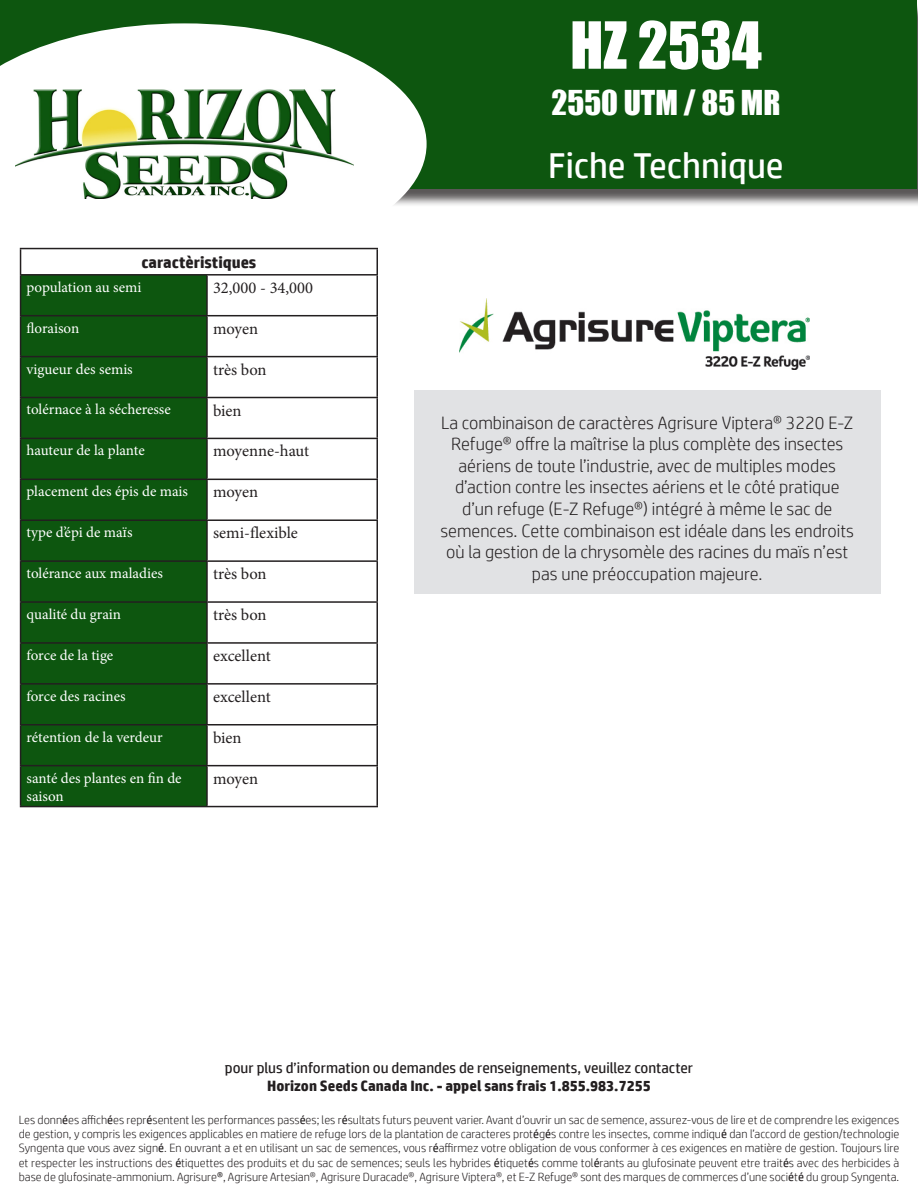
<style>
.page{position:relative;width:918px;height:1188px;background:#fff}
.page>*{position:absolute;margin:0;border:0;box-sizing:border-box;transform-origin:0 0}
.t1{font:60px "Impact";color:#fff}
.t2{font:36px "HP Simplified";color:#fff}
.t3{font:31.5px "Impact";color:#fff}
.t4{font:300 18px/21.6px "HP Simplified";color:#231f20;text-align:center}
.t5{font:16.5px "Minion Pro";color:#231f20}
.t6{font:700 16.5px "HP Simplified";color:#231f20}
.t7{font:15px/18px "Minion Pro";color:#fff}
.t8{font:15px "HP Simplified";color:#231f20}
.t9{font:700 15px "HP Simplified";color:#231f20}
.t10{font:300 12px/14.4px "HP Simplified";color:#231f20;text-align:justify}
.s1{font-weight:400}
</style>
<div class="page">
<div style="left:3px;top:3px;width:915px;height:205px;background:#231f20;opacity:.75"></div>
<div style="left:1px;top:1px;width:916px;height:188px;background:#0d560f"></div>
<svg style="left:0;top:23px;width:427px;height:242px;fill:#fff"></svg>
<img style="left:16px;top:90px;width:337px;height:108px">
<div style="left:21px;top:276px;width:185px;height:530px;background:#0d560f"></div>
<hr style="left:20px;top:248px;width:187px;height:1px;background:#231f20">
<svg style="left:20px;top:249px;width:1px;height:25px"></svg>
<hr style="left:207px;top:248px;width:171px;height:1px;background:#231f20">
<hr style="left:376px;top:249px;width:2px;height:25px;background:#231f20">
<hr style="left:20px;top:274px;width:187px;height:2px;background:#231f20">
<hr style="left:20px;top:276px;width:1px;height:39px;background:#231f20">
<hr style="left:207px;top:274px;width:171px;height:2px;background:#231f20">
<hr style="left:206px;top:276px;width:2px;height:39px;background:#231f20">
<hr style="left:376px;top:276px;width:2px;height:39px;background:#231f20">
<hr style="left:20px;top:315px;width:187px;height:1px;background:#231f20">
<hr style="left:20px;top:316px;width:1px;height:40px;background:#231f20">
<hr style="left:207px;top:315px;width:171px;height:1px;background:#231f20">
<hr style="left:206px;top:316px;width:2px;height:40px;background:#231f20">
<hr style="left:376px;top:316px;width:2px;height:40px;background:#231f20">
<hr style="left:20px;top:356px;width:187px;height:1px;background:#231f20">
<hr style="left:20px;top:357px;width:1px;height:40px;background:#231f20">
<hr style="left:207px;top:356px;width:171px;height:1px;background:#231f20">
<hr style="left:206px;top:357px;width:2px;height:40px;background:#231f20">
<hr style="left:376px;top:357px;width:2px;height:40px;background:#231f20">
<hr style="left:20px;top:397px;width:187px;height:1px;background:#231f20">
<hr style="left:20px;top:398px;width:1px;height:40px;background:#231f20">
<hr style="left:207px;top:397px;width:171px;height:1px;background:#231f20">
<hr style="left:206px;top:398px;width:2px;height:40px;background:#231f20">
<hr style="left:376px;top:398px;width:2px;height:40px;background:#231f20">
<hr style="left:20px;top:438px;width:187px;height:1px;background:#231f20">
<hr style="left:20px;top:439px;width:1px;height:40px;background:#231f20">
<hr style="left:207px;top:438px;width:171px;height:1px;background:#231f20">
<hr style="left:206px;top:439px;width:2px;height:40px;background:#231f20">
<hr style="left:376px;top:439px;width:2px;height:40px;background:#231f20">
<hr style="left:20px;top:479px;width:187px;height:1px;background:#231f20">
<hr style="left:20px;top:480px;width:1px;height:39px;background:#231f20">
<hr style="left:207px;top:479px;width:171px;height:1px;background:#231f20">
<hr style="left:206px;top:480px;width:2px;height:39px;background:#231f20">
<hr style="left:376px;top:480px;width:2px;height:39px;background:#231f20">
<hr style="left:20px;top:519px;width:187px;height:2px;background:#231f20">
<hr style="left:20px;top:521px;width:1px;height:39px;background:#231f20">
<hr style="left:207px;top:519px;width:171px;height:2px;background:#231f20">
<hr style="left:206px;top:521px;width:2px;height:39px;background:#231f20">
<hr style="left:376px;top:521px;width:2px;height:39px;background:#231f20">
<hr style="left:20px;top:560px;width:187px;height:2px;background:#231f20">
<hr style="left:20px;top:562px;width:1px;height:39px;background:#231f20">
<hr style="left:207px;top:560px;width:171px;height:2px;background:#231f20">
<hr style="left:206px;top:562px;width:2px;height:39px;background:#231f20">
<hr style="left:376px;top:562px;width:2px;height:39px;background:#231f20">
<hr style="left:20px;top:601px;width:187px;height:2px;background:#231f20">
<hr style="left:20px;top:603px;width:1px;height:39px;background:#231f20">
<hr style="left:207px;top:601px;width:171px;height:2px;background:#231f20">
<hr style="left:206px;top:603px;width:2px;height:39px;background:#231f20">
<hr style="left:376px;top:603px;width:2px;height:39px;background:#231f20">
<hr style="left:20px;top:642px;width:187px;height:2px;background:#231f20">
<hr style="left:20px;top:644px;width:1px;height:39px;background:#231f20">
<hr style="left:207px;top:642px;width:171px;height:2px;background:#231f20">
<hr style="left:206px;top:644px;width:2px;height:39px;background:#231f20">
<hr style="left:376px;top:644px;width:2px;height:39px;background:#231f20">
<hr style="left:20px;top:683px;width:187px;height:2px;background:#231f20">
<hr style="left:20px;top:685px;width:1px;height:39px;background:#231f20">
<hr style="left:207px;top:683px;width:171px;height:2px;background:#231f20">
<hr style="left:206px;top:685px;width:2px;height:39px;background:#231f20">
<hr style="left:376px;top:685px;width:2px;height:39px;background:#231f20">
<hr style="left:20px;top:724px;width:187px;height:2px;background:#231f20">
<hr style="left:20px;top:726px;width:1px;height:39px;background:#231f20">
<hr style="left:207px;top:724px;width:171px;height:2px;background:#231f20">
<hr style="left:206px;top:726px;width:2px;height:39px;background:#231f20">
<hr style="left:376px;top:726px;width:2px;height:39px;background:#231f20">
<hr style="left:20px;top:765px;width:187px;height:1px;background:#231f20">
<hr style="left:20px;top:766px;width:1px;height:40px;background:#231f20">
<hr style="left:207px;top:765px;width:171px;height:1px;background:#231f20">
<hr style="left:206px;top:766px;width:2px;height:40px;background:#231f20">
<hr style="left:376px;top:766px;width:2px;height:40px;background:#231f20">
<hr style="left:20px;top:806px;width:187px;height:1px;background:#231f20">
<hr style="left:207px;top:806px;width:171px;height:1px;background:#231f20">
<div style="left:414px;top:390px;width:466px;height:204px;background:#e1e2e4"></div>
<img style="left:459px;top:299px;width:351px;height:71px">
<p class="t6" style="left:141px;top:253px;width:116px">caractèristiques</p>
<p class="t7" style="left:27px;top:278px;width:117px">population au semi</p>
<p class="t5" style="left:213px;top:276px;width:102px">32,000 - 34,000</p>
<p class="t7" style="left:27px;top:319px;width:54px">floraison</p>
<p class="t5" style="left:213px;top:317px;width:47px">moyen</p>
<p class="t7" style="left:27px;top:360px;width:108px">vigueur des semis</p>
<p class="t5" style="left:213px;top:358px;width:55px">très bon</p>
<p class="t7" style="left:27px;top:401px;width:146px">tolérnace à la sécheresse</p>
<p class="t5" style="left:213px;top:399px;width:30px">bien</p>
<p class="t7" style="left:27px;top:442px;width:120px">hauteur de la plante</p>
<p class="t5" style="left:213px;top:440px;width:98px">moyenne-haut</p>
<p class="t7" style="left:27px;top:483px;width:163px">placement des épis de mais</p>
<p class="t5" style="left:213px;top:481px;width:47px">moyen</p>
<p class="t7" style="left:27px;top:523px;width:108px">type d’épi de maïs</p>
<p class="t5" style="left:213px;top:522px;width:86px">semi-flexible</p>
<p class="t7" style="left:27px;top:564px;width:138px">tolérance aux maladies</p>
<p class="t5" style="left:213px;top:563px;width:55px">très bon</p>
<p class="t7" style="left:27px;top:605px;width:96px">qualité du grain</p>
<p class="t5" style="left:213px;top:604px;width:55px">très bon</p>
<p class="t7" style="left:27px;top:646px;width:88px">force de la tige</p>
<p class="t5" style="left:213px;top:645px;width:59px">excellent</p>
<p class="t7" style="left:27px;top:687px;width:101px">force des racines</p>
<p class="t5" style="left:213px;top:686px;width:59px">excellent</p>
<p class="t7" style="left:27px;top:728px;width:138px">rétention de la verdeur</p>
<p class="t5" style="left:213px;top:726px;width:30px">bien</p>
<p class="t7" style="left:27px;top:769px;width:157px">santé des plantes en fin de saison</p>
<p class="t5" style="left:213px;top:767px;width:47px">moyen</p>
<p class="t1" style="left:570px;top:-1px;width:193px">HZ 2534</p>
<p class="t3" style="left:552px;top:78px;width:230px">2550 UTM / 85 MR</p>
<p class="t2" style="left:548px;top:145px;width:237px">Fiche Technique</p>
<p class="t4" style="left:440px;top:411px;width:415px">La combinaison de caractères Agrisure Viptera® 3220 E-Z Refuge® offre la maîtrise la plus complète des insectes aériens de toute l’industrie, avec de multiples modes d’action contre les insectes aériens et le côté pratique d’un refuge (E-Z Refuge®) intégré à même le sac de semences. Cette combinaison est idéale dans les endroits où la gestion de la chrysomèle des racines du maïs n’est pas une préoccupation majeure.</p>
<p class="t8" style="left:225px;top:1060px;width:470px">pour plus d’information ou demandes de renseignements, veuillez contacter</p>
<p class="t9" style="left:267px;top:1077px;width:385px">Horizon Seeds Canada Inc. - appel sans frais 1.855.983.7255</p>
<p class="t10" style="left:19px;top:1112px;width:882px">Les donn<span class="s1">é</span>es affich<span class="s1">é</span>es repr<span class="s1">é</span>sentent les performances pass<span class="s1">é</span>es; les r<span class="s1">é</span>sultats futurs peuvent varier. Avant d’ouvrir un sac de semence, assurez-vous de lire et de comprendre les exigences de gestion, y compris les exigences applicables en matiere de refuge lors de la plantation de caracteres prot<span class="s1">é</span>g<span class="s1">é</span>s contre les insectes, comme indiqu<span class="s1">é</span> dan l’accord de gestion/technologie Syngenta que vous avez sign<span class="s1">é</span>. En ouvrant a et en utilisant un sac de semences, vous r<span class="s1">é</span>affirmez votre obligation de vous conformer à ces exigences en matière de gestion. Toujours lire et respecter les instructions des <span class="s1">é</span>tiquettes des produits et du sac de semences; seuls les hybrides <span class="s1">é</span>tiquet<span class="s1">é</span>s comme tol<span class="s1">é</span>rants au glufosinate peuvent etre trait<span class="s1">é</span>s avec des herbicides à base de glufosinate-ammonium. Agrisure<span class="s1">®</span>, Agrisure Artesian®, Agrisure Duracade®, Agrisure Viptera®, et E-Z Refuge® sont des marques de commerces d’une soci<span class="s1">é</span>t<span class="s1">é</span> du group Syngenta.</p>
</div>
